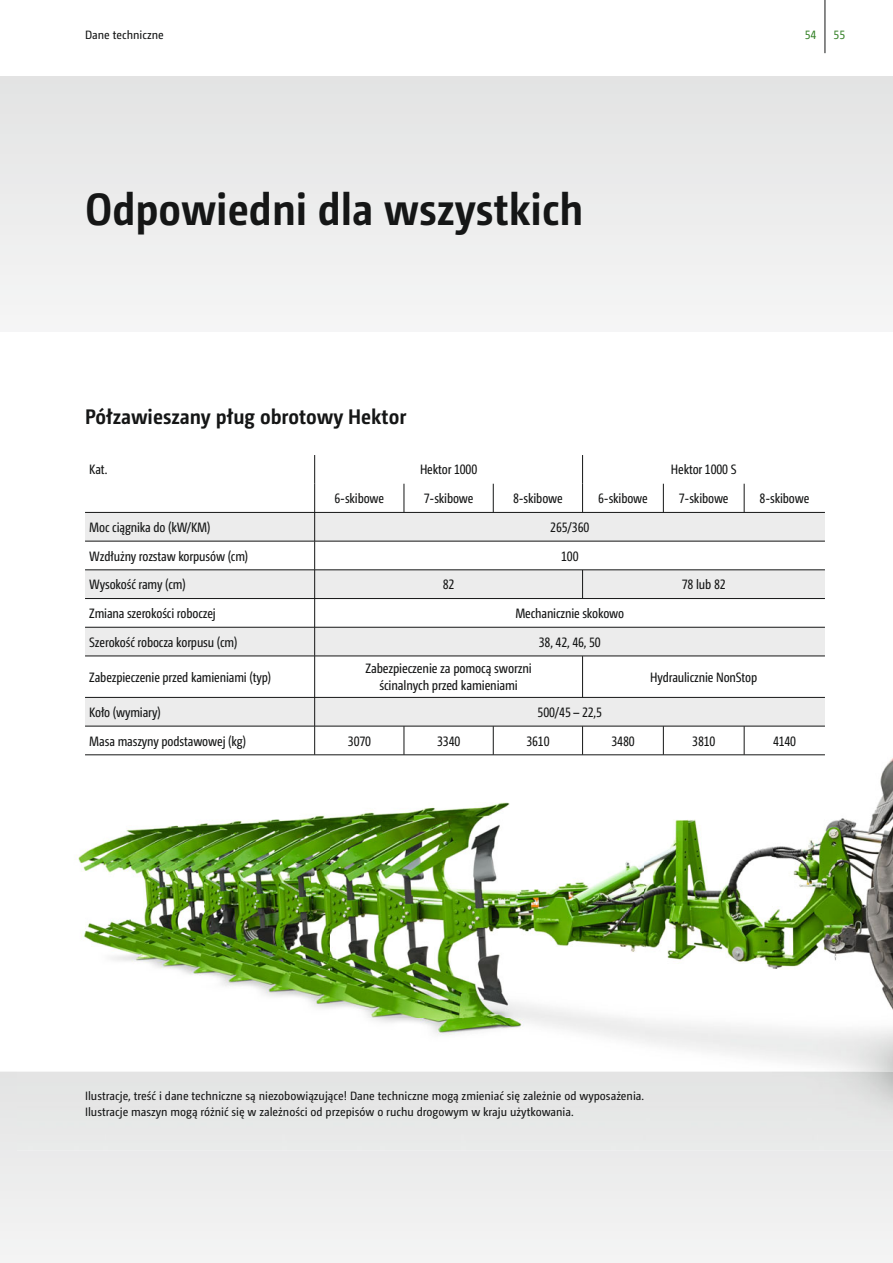
<style>
.page{position:relative;width:893px;height:1263px;background:#fff}
.page>*{position:absolute;margin:0;border:0;box-sizing:border-box;transform-origin:0 0}
.t1{font:700 45px "Camingo Dos Pro S Cd";color:#151616}
.t2{font:700 21px "Camingo Dos Pro S Cd";color:#151616}
.t3{font:13.5px/17px "Camingo Dos Pro Cd";letter-spacing:-.01em;color:#151616;text-align:center}
.t4{font:12px/16.5px "Camingo Dos Pro S Cd";color:#151616}
.t5{font:12px "Camingo Dos Pro S Cd";color:#38832b}
</style>
<div class="page">
<div style="left:0;top:77px;width:893px;height:255px;background:#eceded"></div>
<div style="left:0;top:1071px;width:893px;height:192px;background:#efefef"></div>
<img style="left:17px;top:727px;width:876px;height:423px">
<hr style="left:825px;top:0;width:1px;height:53px;background:#151616">
<svg style="left:85px;top:513px;width:740px;height:213px;fill:#ececec"></svg>
<hr style="left:85px;top:512px;width:740px;height:1px;background:#151616">
<hr style="left:85px;top:541px;width:740px;height:1px;background:#151616">
<hr style="left:85px;top:570px;width:740px;height:1px;background:#151616">
<hr style="left:85px;top:598px;width:740px;height:1px;background:#151616">
<hr style="left:85px;top:627px;width:740px;height:1px;background:#151616">
<hr style="left:85px;top:656px;width:740px;height:1px;background:#151616">
<hr style="left:85px;top:697px;width:740px;height:1px;background:#151616">
<hr style="left:85px;top:726px;width:740px;height:1px;background:#151616">
<hr style="left:85px;top:754px;width:740px;height:1px;background:#151616">
<svg style="left:404px;top:484px;width:1px;height:28px"></svg>
<svg style="left:493px;top:484px;width:1px;height:28px"></svg>
<svg style="left:582px;top:570px;width:1px;height:28px"></svg>
<svg style="left:314px;top:455px;width:1px;height:201px"></svg>
<hr style="left:314px;top:656px;width:1px;height:41px;background:#151616">
<hr style="left:582px;top:656px;width:1px;height:41px;background:#151616">
<svg style="left:314px;top:698px;width:1px;height:57px"></svg>
<svg style="left:404px;top:726px;width:1px;height:29px"></svg>
<svg style="left:493px;top:726px;width:1px;height:29px"></svg>
<svg style="left:582px;top:726px;width:1px;height:29px"></svg>
<svg style="left:582px;top:455px;width:1px;height:57px"></svg>
<svg style="left:663px;top:726px;width:1px;height:29px"></svg>
<svg style="left:744px;top:726px;width:1px;height:29px"></svg>
<svg style="left:663px;top:484px;width:1px;height:28px"></svg>
<svg style="left:744px;top:484px;width:1px;height:28px"></svg>
<p class="t4" style="left:85px;top:27px;width:80px">Dane techniczne</p>
<p class="t5" style="left:805px;top:30px;width:13px">54</p>
<p class="t5" style="left:833px;top:30px;width:13px">55</p>
<h1 class="t1" style="left:85px;top:191px;width:500px">Odpowiedni dla wszystkich</h1>
<h2 class="t2" style="left:85px;top:408px;width:323px">Półzawieszany pług obrotowy Hektor</h2>
<p class="t3" style="left:89px;top:462px;width:20px">Kat.</p>
<p class="t3" style="left:420px;top:462px;width:59px">Hektor 1000</p>
<p class="t3" style="left:671px;top:462px;width:67px">Hektor 1000 S</p>
<p class="t3" style="left:334px;top:491px;width:51px">6-skibowe</p>
<p class="t3" style="left:424px;top:491px;width:51px">7-skibowe</p>
<p class="t3" style="left:513px;top:491px;width:51px">8-skibowe</p>
<p class="t3" style="left:598px;top:491px;width:51px">6-skibowe</p>
<p class="t3" style="left:679px;top:491px;width:51px">7-skibowe</p>
<p class="t3" style="left:760px;top:491px;width:51px">8-skibowe</p>
<p class="t3" style="left:89px;top:520px;width:123px">Moc ciągnika do (kW/KM)</p>
<p class="t3" style="left:550px;top:520px;width:41px">265/360</p>
<p class="t3" style="left:89px;top:548px;width:160px">Wzdłużny rozstaw korpusów (cm)</p>
<p class="t3" style="left:561px;top:548px;width:19px">100</p>
<p class="t3" style="left:89px;top:577px;width:98px">Wysokość ramy (cm)</p>
<p class="t3" style="left:443px;top:577px;width:13px">82</p>
<p class="t3" style="left:682px;top:577px;width:45px">78 lub 82</p>
<p class="t3" style="left:89px;top:606px;width:128px">Zmiana szerokości roboczej</p>
<p class="t3" style="left:515px;top:606px;width:110px">Mechanicznie skokowo</p>
<p class="t3" style="left:89px;top:634px;width:150px">Szerokość robocza korpusu (cm)</p>
<p class="t3" style="left:539px;top:634px;width:64px">38, 42, 46, 50</p>
<p class="t3" style="left:89px;top:669px;width:183px">Zabezpieczenie przed kamieniami (typ)</p>
<p class="t3" style="left:365px;top:661px;width:168px">Zabezpieczenie za pomocą sworzni ścinalnych przed kamieniami</p>
<p class="t3" style="left:650px;top:669px;width:109px">Hydraulicznie NonStop</p>
<p class="t3" style="left:89px;top:705px;width:73px">Koło (wymiary)</p>
<p class="t3" style="left:538px;top:705px;width:66px">500/45 – 22,5</p>
<p class="t3" style="left:89px;top:733px;width:158px">Masa maszyny podstawowej (kg)</p>
<p class="t3" style="left:348px;top:733px;width:25px">3070</p>
<p class="t3" style="left:437px;top:733px;width:25px">3340</p>
<p class="t3" style="left:526px;top:733px;width:25px">3610</p>
<p class="t3" style="left:611px;top:733px;width:25px">3480</p>
<p class="t3" style="left:692px;top:733px;width:25px">3810</p>
<p class="t3" style="left:773px;top:733px;width:25px">4140</p>
<p class="t4" style="left:85px;top:1088px;width:561px">Ilustracje, treść i dane techniczne są niezobowiązujące! Dane techniczne mogą zmieniać się zależnie od wyposażenia.<br>Ilustracje maszyn mogą różnić się w zależności od przepisów o ruchu drogowym w kraju użytkowania.</p>
</div>
